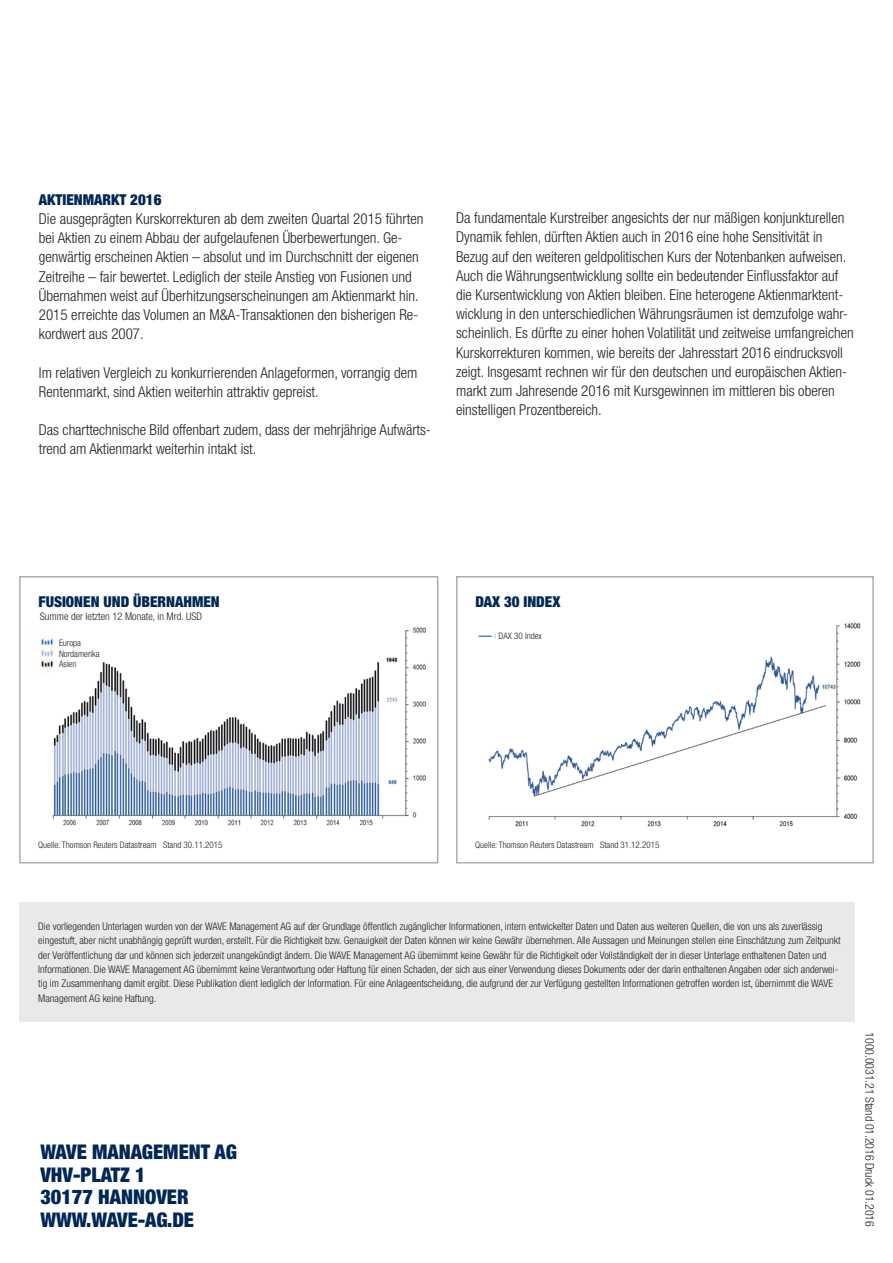
<style>
.page{position:relative;width:893px;height:1263px;background:#fff}
.page>*{position:absolute;margin:0;border:0;box-sizing:border-box;transform-origin:0 0}
.t1{font:900 condensed 20.25px/22.5px "Helvetica Neue";color:#002756}
.t2{font:300 condensed 15px/19.2px "Helvetica Neue";color:#231f20}
.t3{font:900 condensed 15px "Helvetica Neue";color:#002756}
.t4{font:300 condensed 12px "Helvetica Neue";letter-spacing:-.01em;color:#231f20}
.t5{font:300 condensed 10.5px/14.4px "Helvetica Neue";color:#231f20}
.t6{font:300 condensed 9px/10.8px "Helvetica Neue";color:#231f20}
</style>
<div class="page">
<img style="left:52px;top:627px;width:374px;height:199px">
<div style="left:19px;top:576px;width:419px;height:287px;border:2px solid #acadb1"></div>
<img style="left:488px;top:623px;width:373px;height:204px">
<div style="left:456px;top:576px;width:418px;height:287px;border:2px solid #acadb1"></div>
<img style="left:40px;top:629px;width:15px;height:50px">
<img style="left:478px;top:623px;width:17px;height:31px">
<div style="left:19px;top:902px;width:836px;height:119px;background:#e8e9ea"></div>
<p class="t3" style="left:39px;top:190px;width:37px">AKTIENMARKT</p>
<p class="t3" style="left:130px;top:190px;width:33px">2016</p>
<p class="t2" style="left:39px;top:209px;width:386px">Die ausgeprägten Kurskorrekturen ab dem zweiten Quartal 2015 führten bei Aktien zu einem Abbau der aufgelaufenen Überbewertungen. Ge&shy;genwärtig erscheinen Aktien – absolut und im Durchschnitt der eigenen Zeitreihe – fair bewertet. Lediglich der steile Anstieg von Fusionen und Übernahmen weist auf Überhitzungserscheinungen am Aktienmarkt hin.<br>2015 erreichte das Volumen an M&amp;A-Transaktionen den bisherigen Re&shy;kordwert aus 2007.</p>
<p class="t2" style="left:39px;top:363px;width:380px">Im relativen Vergleich zu konkurrierenden Anlageformen, vorrangig dem<br>Rentenmarkt, sind Aktien weiterhin attraktiv gepreist.</p>
<p class="t2" style="left:39px;top:420px;width:393px">Das charttechnische Bild offenbart zudem, dass der mehrjährige Aufwärts&shy;trend am Aktienmarkt weiterhin intakt ist.</p>
<p class="t2" style="left:456px;top:208px;width:399px">Da fundamentale Kurstreiber angesichts der nur mäßigen konjunkturellen Dynamik fehlen, dürften Aktien auch in 2016 eine hohe Sensitivität in Bezug auf den weiteren geldpolitischen Kurs der Notenbanken aufweisen.<br>Auch die Währungsentwicklung sollte ein bedeutender Einflussfaktor auf die Kursentwicklung von Aktien bleiben. Eine heterogene Aktienmarktent&shy;wicklung in den unterschiedlichen Währungsräumen ist demzufolge wahr&shy;scheinlich. Es dürfte zu einer hohen Volatilität und zeitweise umfangreichen Kurskorrekturen kommen, wie bereits der Jahresstart 2016 eindrucksvoll zeigt. Insgesamt rechnen wir für den deutschen und europäischen Aktien&shy;markt zum Jahresende 2016 mit Kursgewinnen im mittleren bis oberen einstelligen Prozentbereich.</p>
<p class="t3" style="left:38px;top:592px;width:45px">FUSIONEN</p>
<p class="t3" style="left:103px;top:592px;width:48px">UND ÜBERNA</p>
<p class="t3" style="left:183px;top:592px;width:19px">HMEN</p>
<p class="t3" style="left:475px;top:592px;width:79px">DAX 30 IN DEX</p>
<p class="t5" style="left:40px;top:609px;width:164px">Summe der letzten 12 Monate, in Mrd. USD</p>
<p class="t6" style="left:59px;top:637px;width:42px">Europa<br>Nordamerika<br>Asien</p>
<p class="t6" style="left:499px;top:630px;width:45px">DAX 30 Index</p>
<p class="t6" style="left:38px;top:839px;width:186px">Quelle: Thomson Reuters Datastream Stand 30.11.2015</p>
<p class="t6" style="left:475px;top:839px;width:186px">Quelle: Thomson Reuters Datastream Stand 31.12.2015</p>
<p class="t5" style="left:38px;top:919px;width:804px">Die vorliegenden Unterlagen wurden von der WAVE Management AG auf der Grundlage öffentlich zugänglicher Informationen, intern entwickelter Daten und Daten aus weiteren Quellen, die von uns als zuverlässig eingestuft, aber nicht unabhängig geprüft wurden, erstellt. Für die Richtigkeit bzw. Genauigkeit der Daten können wir keine Gewähr übernehmen. Alle Aussagen und Meinungen stellen eine Einschätzung zum Zeitpunkt der Veröffentlichung dar und können sich jederzeit unangekündigt ändern. Die WAVE Management AG übernimmt keine Gewähr für die Richtigkeit oder Vollständigkeit der in dieser Unterlage enthaltenen Daten und Informationen. Die WAVE Management AG übernimmt keine Verantwortung oder Haftung für einen Schaden, der sich aus einer Verwendung dieses Dokuments oder der darin enthaltenen Angaben oder sich anderwei&shy;tig im Zusammenhang damit ergibt. Diese Publikation dient lediglich der Information. Für eine Anlageentscheidung, die aufgrund der zur Verfügung gestellten Informationen getroffen worden ist, übernimmt die WAVE Management AG keine Haftung.</p>
<h1 class="t1" style="left:40px;top:1140px;width:126px">WAVE MANAGEMENT</h1>
<h1 class="t1" style="left:215px;top:1140px;width:23px">AG</h1>
<h1 class="t1" style="left:40px;top:1163px;width:107px">VHV-PLATZ 1<br>30177 HANN</h1>
<h1 class="t1" style="left:145px;top:1185px;width:34px">OVER</h1>
<h1 class="t1" style="left:40px;top:1208px;width:17px">WWW</h1>
<h1 class="t1" style="left:86px;top:1208px;width:108px">.WAVE-AG.DE</h1>
<p class="t4" style="left:876px;top:1032px;width:196px;rotate:90deg">1000.0031.21 Stand 01.2016 Druck 01.2016</p>
</div>
